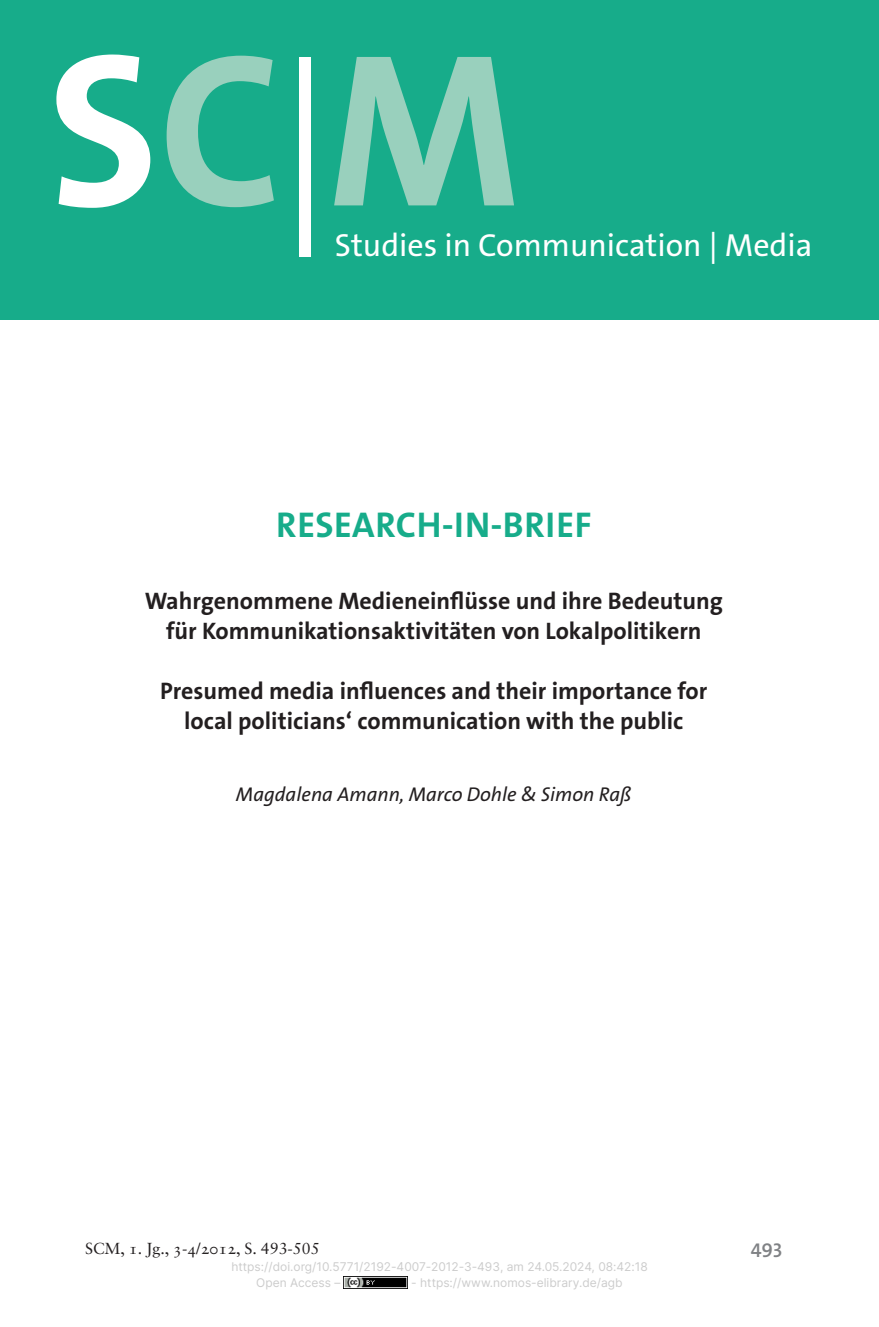
<style>
.page{position:relative;width:879px;height:1327px;background:#fff}
.page>*{position:absolute;margin:0;border:0;box-sizing:border-box;transform-origin:0 0}
.t1{font:700 219.8px "The Sans Os F";color:#99d0bd}
.t2{font:700 36px "The Sans Os F";letter-spacing:.015em;color:#17ac8a}
.t3{font:32px "The Sans Os F";color:#fff}
.t4{font:700 24px/30px "The Sans Os F";color:#231f20;text-align:center}
.t5{font:italic 20px "The Sans Os F";color:#231f20}
.t6{font:600 20px "The Sans Os F";color:#808285}
.t7{font:16px "Sabon LT Std";color:#231f20}
.t8{font:12px/16px "Inter";color:#ccc}
.s1{color:#fff}
.s2{font-weight:400;font-size:199.2px;color:#fff}
</style>
<div class="page">
<div style="left:0;top:0;width:879px;height:320px;background:#17ac8a"></div>
<img style="left:344px;top:1277px;width:64px;height:12px">
<h1 class="t1" style="left:48px;top:44px;width:475px"><span class="s1">S</span>C<span class="s2">|</span>M</h1>
<h3 class="t3" style="left:335px;top:232px;width:479px">Studies in Communication | Media</h3>
<h2 class="t2" style="left:276px;top:510px;width:317px">RESEARCH-IN-BRIEF</h2>
<p class="t4" style="left:145px;top:588px;width:579px">Wahrgenommene Medieneinflüsse und ihre Bedeutung für Kommunikationsaktivitäten von Lokalpolitikern</p>
<p class="t4" style="left:160px;top:678px;width:549px">Presumed media influences and their importance for local politicians‘ communication with the public</p>
<p class="t5" style="left:236px;top:786px;width:397px">Magdalena Amann, Marco Dohle &amp; Simon Raß</p>
<p class="t7" style="left:85px;top:1242px;width:236px">SCM, 1. Jg., 3-4/2012, S. 493-505</p>
<p class="t8" style="left:256px;top:1258px;width:393px;text-indent:-25px">https://doi.org/10.5771/2192-4007-2012-3-493, am 24.05.2024, 08:42:18<br>Open Access –</p>
<p class="t8" style="left:411px;top:1274px;width:213px">- https://www.nomos-elibrary.de/agb</p>
<p class="t6" style="left:751px;top:1242px;width:33px">493</p>
</div>
